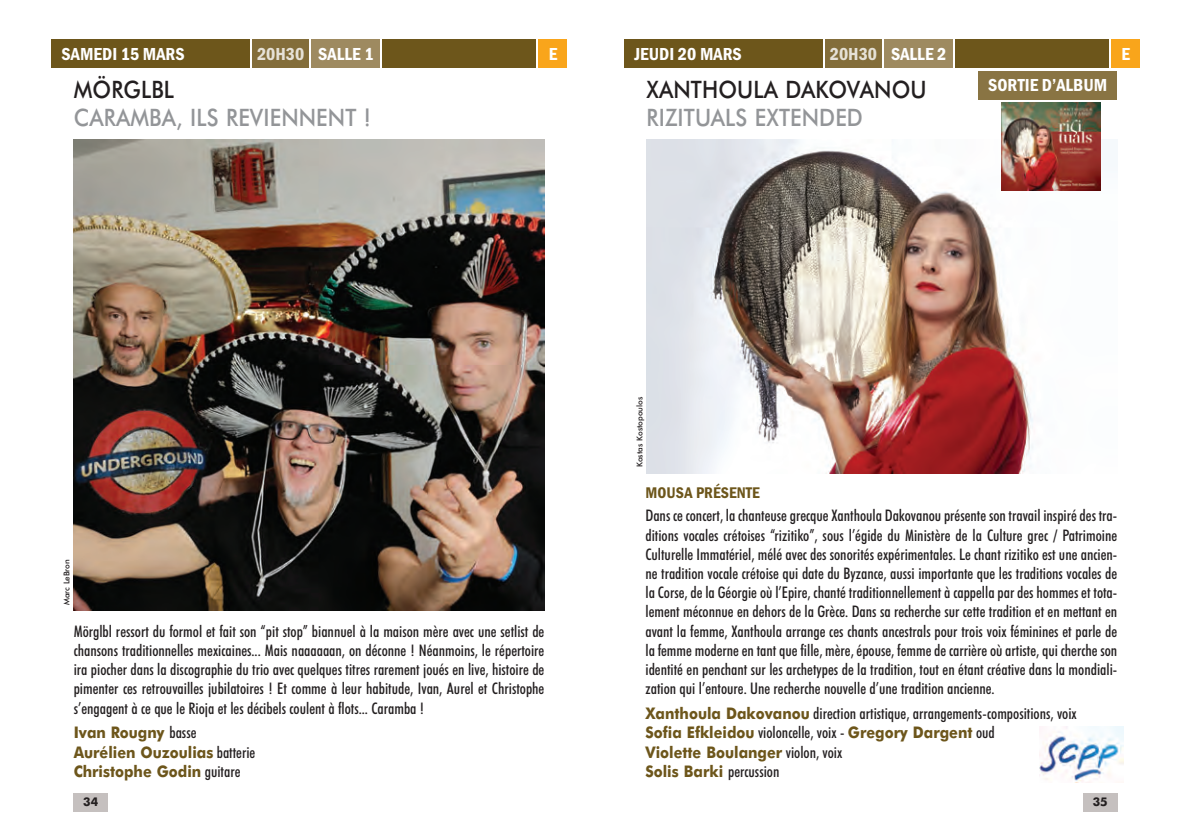
<style>
.page{position:relative;width:1191px;height:840px;background:#fff}
.page>*{position:absolute;margin:0;border:0;box-sizing:border-box;transform-origin:0 0}
.t1{font:500 24px "Futura BT";letter-spacing:.005em;color:#939598;scale:.9 1}
.t2{font:500 24px "Futura BT";letter-spacing:.005em;color:#231f20;scale:.9 1}
.t3{font:600 condensed 18px "Franklin Gothic";color:#fff}
.t4{font:500 condensed 16px/19.2px "Futura BT";color:#231f20;text-align:justify}
.t5{font:700 16px/19.2px "Futura BT";color:#6d561b;scale:.9 1}
.t6{font:600 condensed 16px "Franklin Gothic";letter-spacing:.005em;color:#6d561b}
.t7{font:700 12px "Futura BT";color:#231f20}
.t8{font:500 8px "Futura BT";color:#231f20}
.s1{color:rgb(255 255 255/.8)}
.s2{font-weight:500;font-stretch:condensed;color:#231f20}
.s3{font-weight:700;font-stretch:normal;color:#6d561b}
</style>
<div class="page">
<img style="left:1039px;top:726px;width:84px;height:56px">
<div style="left:74px;top:792px;width:34px;height:19px;background:#c5c0bf"></div>
<div style="left:1083px;top:792px;width:34px;height:19px;background:#c5c0bf"></div>
<div style="left:312px;top:40px;width:68px;height:28px;background:#9e8a60"></div>
<div style="left:252px;top:40px;width:57px;height:28px;background:#836d3a"></div>
<div style="left:539px;top:40px;width:28px;height:28px;background:#f9a51b"></div>
<div style="left:383px;top:40px;width:153px;height:28px;background:#6d561b"></div>
<div style="left:51px;top:40px;width:198px;height:28px;background:#6d561b"></div>
<img style="left:74px;top:139px;width:470px;height:471px">
<div style="left:884px;top:40px;width:68px;height:28px;background:#9e8a60"></div>
<div style="left:825px;top:40px;width:57px;height:28px;background:#836d3a"></div>
<div style="left:1111px;top:40px;width:29px;height:28px;background:#f9a51b"></div>
<div style="left:955px;top:40px;width:153px;height:28px;background:#6d561b"></div>
<div style="left:978px;top:71px;width:139px;height:28px;background:#897443"></div>
<div style="left:624px;top:40px;width:198px;height:28px;background:#6d561b"></div>
<img style="left:646px;top:139px;width:455px;height:334px">
<img style="left:1001px;top:102px;width:99px;height:88px">
<p class="t3" style="left:62px;top:43px;width:125px">SAMEDI 15 MARS</p>
<p class="t3" style="left:257px;top:43px;width:118px"><span class="s1">20H30</span> SALLE 1</p>
<p class="t3" style="left:548px;top:43px;width:10px">E</p>
<h1 class="t2" style="left:74px;top:79px;width:113px">MÖRGLBL</h1>
<h1 class="t1" style="left:74px;top:108px;width:332px">CARAMBA, ILS REVIENNENT !</h1>
<p class="t3" style="left:634px;top:43px;width:109px">JEUDI 20 MARS</p>
<h1 class="t2" style="left:646px;top:79px;width:313px">XANTHOULA DAKOVANOU</h1>
<h1 class="t1" style="left:646px;top:108px;width:242px">RIZITUALS EXTENDED</h1>
<p class="t3" style="left:830px;top:43px;width:118px"><span class="s1">20H30</span> SALLE 2</p>
<p class="t3" style="left:1121px;top:43px;width:10px">E</p>
<p class="t3" style="left:988px;top:74px;width:121px">SORTIE D’ALBUM</p>
<p class="t8" style="left:64px;top:605px;width:47px;rotate:-90deg">Marc LeBron</p>
<p class="t4" style="left:74px;top:622px;width:472px">Mörglbl ressort du formol et fait son “pit stop” biannuel à la maison mère avec une setlist de chansons traditionnelles mexicaines... Mais naaaaaan, on déconne ! Néanmoins, le répertoire ira piocher dans la discographie du trio avec quelques titres rarement joués en live, histoire de pimenter ces retrouvailles jubilatoires ! Et comme à leur habitude, Ivan, Aurel et Christophe s’engagent à ce que le Rioja et les décibels coulent à flots... Caramba !</p>
<p class="t5" style="left:74px;top:724px;width:203px">Ivan Rougny <span class="s2">basse<br></span>Aurélien Ouzoulias <span class="s2">batterie<br></span>Christophe Godin <span class="s2">guitare</span></p>
<p class="t8" style="left:636px;top:467px;width:72px;rotate:-90deg">Kostas Kostopoulos</p>
<p class="t6" style="left:645px;top:483px;width:116px">MOUSA PRÉSENTE</p>
<p class="t4" style="left:645px;top:507px;width:473px">Dans ce concert, la chanteuse grecque Xanthoula Dakovanou présente son travail inspiré des tra&shy;ditions vocales crétoises “rizitiko”, sous l’égide du Ministère de la Culture grec / Patrimoine Culturelle Immatériel, mélé avec des sonorités expérimentales. Le chant rizitiko est une ancien&shy;ne tradition vocale crétoise qui date du Byzance, aussi importante que les traditions vocales de la Corse, de la Géorgie où l’Epire, chanté traditionnellement à cappella par des hommes et tota&shy;lement méconnue en dehors de la Grèce. Dans sa recherche sur cette tradition et en mettant en avant la femme, Xanthoula arrange ces chants ancestrals pour trois voix féminines et parle de la femme moderne en tant que fille, mère, épouse, femme de carrière où artiste, qui cherche son identité en penchant sur les archetypes de la tradition, tout en étant créative dans la mondiali&shy;zation qui l’entoure. Une recherche nouvelle d’une tradition ancienne.</p>
<p class="t4" style="left:645px;top:704px;width:433px;text-align:left"><span class="s3">Xanthoula Dakovanou</span> direction artistique, arrangements-compositions, voix <span class="s3">Sofia Efkleidou</span> violoncelle, voix - <span class="s3">Gregory Dargent</span> oud<br><span class="s3">Violette Boulanger</span> violon, voix<br><span class="s3">Solis Barki</span> percussion</p>
<p class="t7" style="left:83px;top:796px;width:16px">34</p>
<p class="t7" style="left:1092px;top:796px;width:16px">35</p>
</div>
